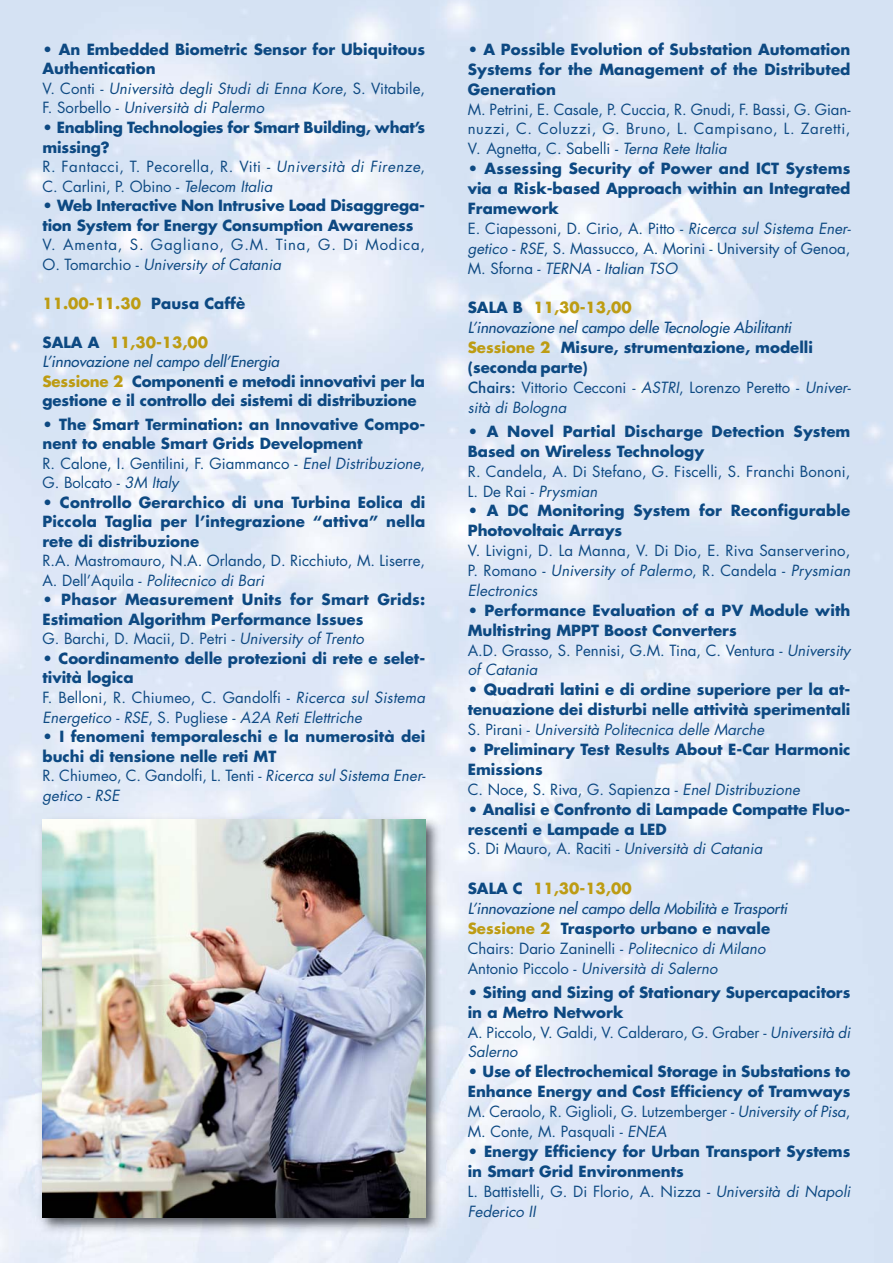
<style>
.page{position:relative;width:893px;height:1263px;background:#fff}
.page>*{position:absolute;margin:0;border:0;box-sizing:border-box;transform-origin:0 0}
.t1{font:700 15px/20px "Futura";color:#0d4982}
.t2{font:15px/19.8px "Futura";letter-spacing:.01em;color:#0d4982}
.t3{font:italic 15px/20px "Futura";color:#0d4982}
.t4{font:15px/19.5px "Futura";letter-spacing:.055em;color:#0d4982}
.t5{font:700 15px "Futura";color:#bd9c13}
.s1{font-weight:400}
.s2{font-weight:400;font-style:italic}
.s3{font-style:italic}
.s4{color:#0d4982}
.s5{color:#bd9c13}
.s6{font-weight:500}
.s7{font-weight:700;font-style:normal}
.s8{font-weight:700;font-style:normal;color:#bd9c13}
.s9{font-style:normal}
.s10{font-style:inherit}
</style>
<div class="page">
<img style="left:35px;top:813px;width:410px;height:423px">
<img style="left:43px;top:820px;width:382px;height:397px">
<p class="t1" style="left:43px;top:41px;width:384px;line-height:19.5px">• An Embedded Biometric Sensor for Ubiquitous Authentication<br><span class="s1">V. C o n t i -</span> <span class="s2">Università degli Studi di Enna Kore</span><span class="s1">, S . Vi ta b i l e , F. S o r b e l l o -</span> <span class="s2">Università di Palermo</span></p>
<p class="t1" style="left:43px;top:119px;width:384px;line-height:19.5px">• Enabling Technologies for Smart Building, what’s missing?<br><span class="s1">R. Fantacci, T. Pecorella, R. Viti -</span> <span class="s2">Università di Firenze</span><span class="s1">, C. Carlini, P. Obino -</span> <span class="s2">Telecom Italia</span></p>
<p class="t1" style="left:43px;top:197px;width:384px;line-height:19.5px">• Web Interactive Non Intrusive Load Disaggrega&shy;tion System for Energy Consumption Awareness</p>
<p class="t4" style="left:43px;top:236px;width:384px">V. Amenta, S. Gagliano, G.M. Tina, G. Di Modica,<br>O . To m a rc h i o - <span class="s3">University of Catania</span></p>
<p class="t5" style="left:43px;top:296px;width:204px">11.00-11.30 <span class="s4">Pausa Caffè</span></p>
<p class="t1" style="left:43px;top:333px;width:384px;line-height:19.5px">SALA A <span class="s5">11,30-13,00<br></span><span class="s2">L’innovazione nel campo dell’Energia<br></span><span class="s5">Sessione 2</span> Componenti e metodi innovativi per la gestione e il controllo dei sistemi di distribuzione</p>
<p class="t1" style="left:43px;top:416px;width:384px;line-height:19.5px">• The Smart Termination: an Innovative Compo&shy;nent to enable Smart Grids Development<br><span class="s1">R. Calone, I. Gentilini, F. Giammanco -</span> <span class="s2">Enel Distribuzione</span><span class="s1">, G. Bolcato -</span> <span class="s2">3M Italy</span></p>
<p class="t1" style="left:43px;top:494px;width:384px;line-height:19.5px;text-align:justify">• Controllo Gerarchico di una Turbina Eolica di Piccola Taglia per l’integrazione “attiva” nella rete di distribuzione</p>
<p class="t2" style="left:43px;top:552px;width:384px">R.A. Mastromauro, N.A. Orlando, D. Ricchiuto, M. Liserre,<br>A . De l l ’Aq u i l a - <span class="s3">Politecnico di Bari</span></p>
<p class="t1" style="left:43px;top:591px;width:384px;line-height:19.5px">• Phasor Measurement Units for Smart Grids:<br>Estimation Algorithm Performance Issues<br><span class="s1">G. Barchi, D. Macii, D. Petri -</span> <span class="s2">University of Trento</span></p>
<p class="t1" style="left:43px;top:650px;width:387px;line-height:19.5px">• Coordinamento delle protezioni di rete e selet&shy;tività logica<br><span class="s1">F. Belloni, R. Chiumeo, C. Gandolfi -</span> <span class="s2">Ricerca sul Sistema Energetico - RSE</span><span class="s1">, S . P u g l i e s e -</span> <span class="s2">A2A Reti Elettriche</span></p>
<p class="t1" style="left:43px;top:728px;width:386px;line-height:19.5px">• I fenomeni temporaleschi e la numerosità dei buchi di tensione nelle reti MT<br><span class="s1">R. Chiumeo, C. Gandolfi, L. Tenti -</span> <span class="s2">Ricerca sul Sistema Ener&shy;getico - RSE</span></p>
<p class="t1" style="left:468px;top:41px;width:384px;text-align:justify">• A Possible Evolution of Substation Automation Systems for the Management of the Distributed Generation</p>
<p class="t2" style="left:468px;top:100px;width:384px;text-align:justify">M. Petrini, E. Casale, P. Cuccia, R. Gnudi, F. Bassi, G. Gian&shy;nuzzi, C. Coluzzi, G. Bruno, L. Campisano, L. Zaretti, V. Agnetta, C. Sabelli - <span class="s3">Terna Rete Italia</span></p>
<p class="t1" style="left:468px;top:160px;width:386px">• Assessing Security of Power and ICT Systems via a Risk-based Approach within an Integrated Framework<br><span class="s1">E. Ciapessoni, D. Cirio, A. Pitto -</span> <span class="s2">Ricerca sul Sistema Ener&shy;getico - RSE</span><span class="s1">, S. Massucco, A. Morini - University of Genoa, M . S fo r n a -</span> <span class="s2">TERNA - Italian TSO</span></p>
<p class="t1" style="left:468px;top:299px;width:386px">SALA B <span class="s5">11,30-13,00<br></span><span class="s2">L’innovazione nel campo delle Tecnologie Abilitanti </span><span class="s5">Sessione 2</span> Misure, strumentazione, modelli (seconda parte)<br><span class="s6">Chairs:</span> <span class="s1">Vittorio Cecconi -</span> <span class="s2">ASTRI</span><span class="s1">, Lorenzo Peretto -</span> <span class="s2">Univer&shy;sità di Bologna</span></p>
<p class="t1" style="left:468px;top:423px;width:384px">• A Novel Partial Discharge Detection System<br>Based on Wireless Technology</p>
<p class="t2" style="left:468px;top:462px;width:384px">R. Candela, A. Di Stefano, G. Fiscelli, S. Franchi Bononi,<br>L. De Rai - <span class="s3">Prysmian</span></p>
<p class="t1" style="left:468px;top:502px;width:384px">• A DC Monitoring System for Reconfigurable<br>Photovoltaic Arrays</p>
<p class="t2" style="left:468px;top:542px;width:387px">V. Livigni, D. La Manna, V. Di Dio, E. Riva Sanserverino,<br>P. Ro m a n o - <span class="s3">University of Palermo</span>, R . C a n d e l a - <span class="s3">Prysmian<br>Electronics</span></p>
<p class="t1" style="left:468px;top:601px;width:384px">• Performance Evaluation of a PV Module with Multistring MPPT Boost Converters<br><span class="s1">A.D. Grasso, S. Pennisi, G.M. Tina, C. Ventura -</span> <span class="s2">University of Catania</span></p>
<p class="t1" style="left:468px;top:681px;width:384px;text-align:justify">• Quadrati latini e di ordine superiore per la at&shy;tenuazione dei disturbi nelle attività sperimentali <span class="s1">S . P i ra n i -</span> <span class="s2">Università Politecnica delle Marche</span></p>
<p class="t1" style="left:468px;top:741px;width:384px">• Preliminary Test Results About E-Car Harmonic<br>Emissions<br><span class="s1">C. Noce, S. Riva, G. Sapienza -</span> <span class="s2">Enel Distribuzione</span></p>
<p class="t1" style="left:468px;top:800px;width:384px">• Analisi e Confronto di Lampade Compatte Fluo&shy;rescenti e Lampade a LED<br><span class="s1">S . D i Ma u ro , A . Ra c i ti -</span> <span class="s2">Università di Catania</span></p>
<p class="t3" style="left:468px;top:880px;width:324px"><span class="s7">SALA C</span> <span class="s8">11,30-13,00<br></span>L’innovazione nel campo della Mobilità e Trasporti <span class="s8">Sessione 2</span> <span class="s7">Trasporto urbano e navale </span><span class="s9">Chairs: Dario Zaninelli -</span> <span class="s10">Politecnico di Milano<br></span><span class="s9">A n to n i o P i c c o l o -</span> <span class="s10">Università di Salerno</span></p>
<p class="t1" style="left:468px;top:983px;width:387px">• Siting and Sizing of Stationary Supercapacitors in a Metro Network<br><span class="s1">A. Piccolo, V. Galdi, V. Calderaro, G. Graber -</span> <span class="s2">Università di Salerno</span></p>
<p class="t1" style="left:468px;top:1063px;width:384px;text-align:justify">• Use of Electrochemical Storage in Substations to Enhance Energy and Cost Efficiency of Tramways <span class="s1">M. Ceraolo, R. Giglioli, G. Lutzemberger -</span> <span class="s2">University of Pisa</span><span class="s1">, M. Conte, M. Pasquali -</span> <span class="s2">ENEA</span></p>
<p class="t1" style="left:468px;top:1142px;width:387px">• Energy Efficiency for Urban Transport Systems in Smart Grid Environments<br><span class="s1">L. Battistelli, G. Di Florio, A. Nizza -</span> <span class="s2">Università di Napoli Federico II</span></p>
</div>
